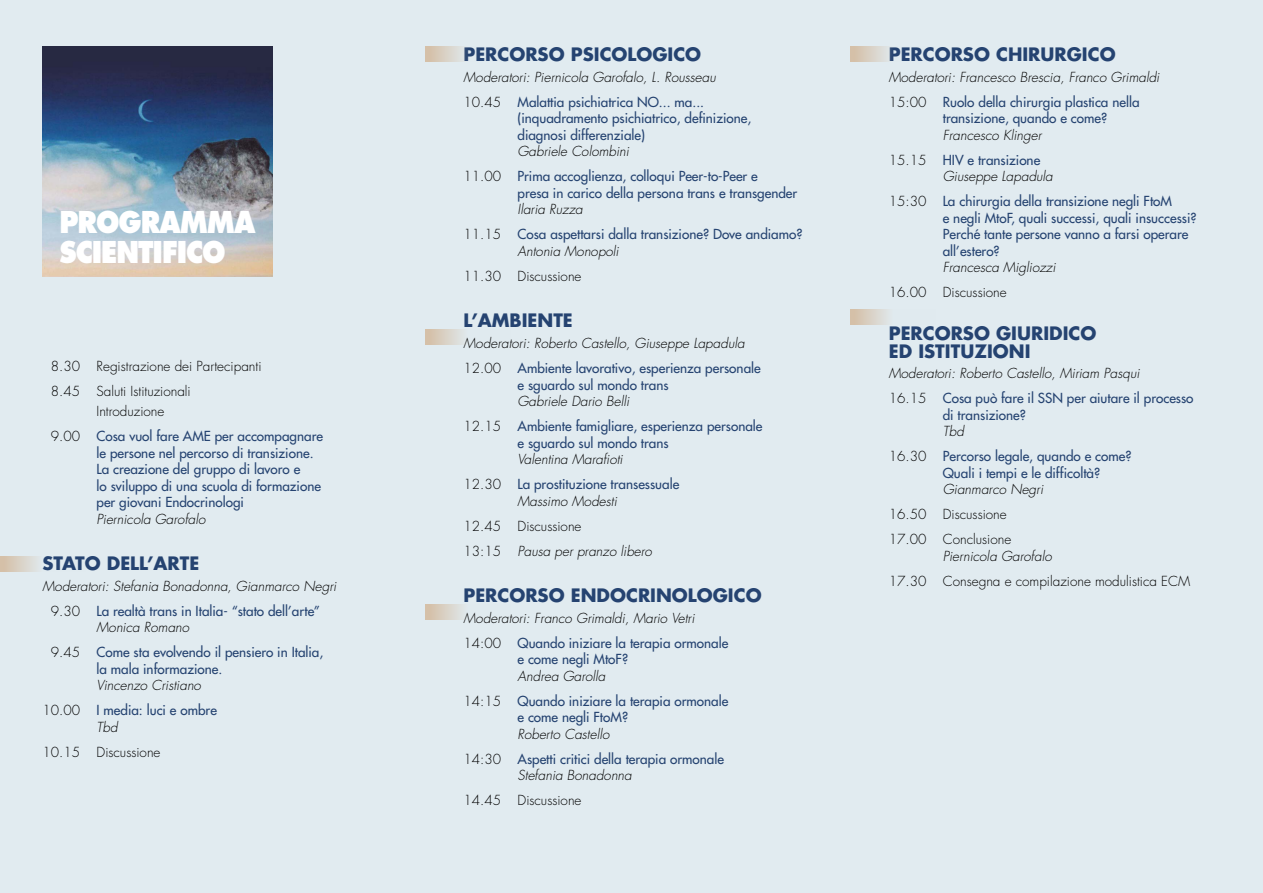
<style>
.page{position:relative;width:1263px;height:893px;background:#e1ebf0}
.page>*{position:absolute;margin:0;border:0;box-sizing:border-box;transform-origin:0 0}
.t1{font:800 29.25px/30.6px "Futura";letter-spacing:-.04em;color:#fff;scale:.89 1}
.t2{font:700 18px/18px "Futura";color:#254371}
.t3{font:13.5px/25px "Futura";color:#254371}
.t4{font:italic 300 13.5px/25px "Futura";color:#000}
.t5{font:300 13.5px/25px "Futura";color:#000}
.s1{font-weight:300;color:#000}
.s2{font-style:normal}
.s3{font-weight:400;font-style:normal;color:#254371}
.s4{font-weight:300;font-style:italic;color:#000}
.s5{font-style:italic}
</style>
<div class="page">
<svg style="left:0;top:557px;width:38px;height:15px"></svg>
<img style="left:43px;top:47px;width:229px;height:229px">
<svg style="left:425px;top:47px;width:38px;height:15px"></svg>
<svg style="left:425px;top:329px;width:38px;height:15px"></svg>
<svg style="left:425px;top:604px;width:38px;height:16px"></svg>
<svg style="left:850px;top:47px;width:38px;height:15px"></svg>
<svg style="left:850px;top:309px;width:38px;height:15px"></svg>
<h1 class="t1" style="left:60px;top:207px;width:222px">PROGRAMMA<br>SCIENTIFICO</h1>
<p class="t5" style="left:51px;top:353px;width:212px">8.30 Registrazione dei Partecipanti<br>8.45 Saluti Istituzionali</p>
<p class="t3" style="left:51px;top:399px;width:274px;text-indent:46px"><span class="s1">Introduzione<br>9.00</span> Cosa vuol fare AME per accompagnare</p>
<p class="t3" style="left:97px;top:445px;width:226px;line-height:16.5px">le persone nel percorso di transizione.<br>La creazione del gruppo di lavoro e<br>lo sviluppo di una scuola di formazione per giovani Endocrinologi</p>
<p class="t4" style="left:97px;top:507px;width:110px">Piernicola Garofalo</p>
<h2 class="t2" style="left:43px;top:554px;width:158px">STATO DELL’ARTE</h2>
<p class="t4" style="left:43px;top:574px;width:295px;text-align:center">Moderatori: Stefania Bonadonna, Gianmarco Negri<br><span class="s2">9.30</span> <span class="s3">La realtà trans in Italia- “stato dell’arte”</span></p>
<p class="t3" style="left:51px;top:615px;width:274px;text-indent:46px"><span class="s4">Monica Romano<br></span><span class="s1">9.45</span> Come sta evolvendo il pensiero in Italia,</p>
<p class="t3" style="left:97px;top:656px;width:127px">la mala informazione.</p>
<p class="t4" style="left:43px;top:673px;width:176px;text-indent:54px">Vincenzo Cristiano<br><span class="s2">10.00</span> <span class="s3">I media: luci e ombre</span></p>
<p class="t4" style="left:97px;top:715px;width:23px">Tbd</p>
<p class="t5" style="left:43px;top:740px;width:120px">10.15 Discussione</p>
<h2 class="t2" style="left:463px;top:45px;width:239px">PERCORSO PSICOLOGICO</h2>
<p class="t4" style="left:463px;top:65px;width:254px">Moderatori: Piernicola Garofalo, L. Rousseau<br><span class="s2">10.45</span> <span class="s3">Malattia psichiatrica NO... ma...</span></p>
<p class="t3" style="left:517px;top:110px;width:235px;line-height:16.5px">(inquadramento psichiatrico, definizione, diagnosi differenziale)</p>
<p class="t3" style="left:463px;top:139px;width:296px;text-indent:54px"><span class="s4">Gabriele Colombini<br></span><span class="s1">11.00</span> Prima accoglienza, colloqui Peer-to-Peer e</p>
<p class="t3" style="left:517px;top:180px;width:281px">presa in carico della persona trans e transgender</p>
<p class="t3" style="left:463px;top:197px;width:340px;text-indent:54px"><span class="s4">Ilaria Ruzza<br></span><span class="s1">11.15</span> Cosa aspettarsi dalla transizione? Dove andiamo?</p>
<p class="t4" style="left:517px;top:239px;width:103px">Antonia Monopoli</p>
<p class="t5" style="left:463px;top:264px;width:120px">11.30 Discussione</p>
<h2 class="t2" style="left:463px;top:311px;width:111px">L’AMBIENTE</h2>
<p class="t4" style="left:463px;top:331px;width:299px">Moderatori: Roberto Castello, Giuseppe Lapadula<br><span class="s2">12.00</span> <span class="s3">Ambiente lavorativo, esperienza personale</span></p>
<p class="t3" style="left:517px;top:372px;width:153px">e sguardo sul mondo trans</p>
<p class="t3" style="left:463px;top:388px;width:300px;text-indent:54px"><span class="s4">Gabriele Dario Belli<br></span><span class="s1">12.15</span> Ambiente famigliare, esperienza personale</p>
<p class="t3" style="left:517px;top:430px;width:153px">e sguardo sul mondo trans</p>
<p class="t3" style="left:463px;top:446px;width:217px;text-align:center"><span class="s4">Valentina Marafioti<br></span><span class="s1">12.30</span> La prostituzione transessuale</p>
<p class="t4" style="left:517px;top:488px;width:101px">Massimo Modesti</p>
<p class="t5" style="left:463px;top:513px;width:190px">12.45 Discussione<br>13:15 <span class="s5">Pausa per pranzo libero</span></p>
<h2 class="t2" style="left:463px;top:586px;width:300px">PERCORSO ENDOCRINOLOGICO</h2>
<p class="t4" style="left:463px;top:605px;width:266px">Moderatori: Franco Grimaldi, Mario Vetri<br><span class="s2">14:00</span> <span class="s3">Quando iniziare la terapia ormonale</span></p>
<p class="t3" style="left:517px;top:646px;width:112px">e come negli MtoF?</p>
<p class="t3" style="left:463px;top:663px;width:266px;text-indent:54px"><span class="s4">Andrea Garolla<br></span><span class="s1">14:15</span> Quando iniziare la terapia ormonale</p>
<p class="t3" style="left:517px;top:704px;width:112px">e come negli FtoM?</p>
<p class="t3" style="left:463px;top:721px;width:262px;text-indent:54px"><span class="s4">Roberto Castello<br></span><span class="s1">14:30</span> Aspetti critici della terapia ormonale</p>
<p class="t4" style="left:517px;top:763px;width:116px">Stefania Bonadonna</p>
<p class="t5" style="left:463px;top:788px;width:120px">14.45 Discussione</p>
<h2 class="t2" style="left:889px;top:45px;width:228px">PERCORSO CHIRURGICO</h2>
<p class="t4" style="left:889px;top:65px;width:272px">Moderatori: Francesco Brescia, Franco Grimaldi<br><span class="s2">15:00</span> <span class="s3">Ruolo della chirurgia plastica nella</span></p>
<p class="t3" style="left:943px;top:106px;width:166px">transizione, quando e come?</p>
<p class="t4" style="left:889px;top:123px;width:154px;text-align:right">Francesco Klinger<br><span class="s2">15.15</span> <span class="s3">HIV e transizione</span></p>
<p class="t3" style="left:889px;top:164px;width:285px;text-indent:54px"><span class="s4">Giuseppe Lapadula<br></span><span class="s1">15:30</span> La chirurgia della transizione negli FtoM</p>
<p class="t3" style="left:943px;top:210px;width:255px;line-height:16.5px">e negli MtoF, quali successi, quali insuccessi?<br>Perché tante persone vanno a farsi operare all’estero?</p>
<p class="t4" style="left:943px;top:255px;width:114px">Francesca Migliozzi</p>
<p class="t5" style="left:889px;top:280px;width:120px">16.00 Discussione</p>
<h2 class="t2" style="left:889px;top:323px;width:209px">PERCORSO GIURIDICO<br>ED ISTITUZIONI</h2>
<p class="t4" style="left:889px;top:361px;width:306px">Moderatori: Roberto Castello, Miriam Pasqui<br><span class="s2">16.15</span> <span class="s3">Cosa può fare il SSN per aiutare il processo</span></p>
<p class="t3" style="left:943px;top:402px;width:85px">di transizione?</p>
<p class="t3" style="left:889px;top:419px;width:244px;text-indent:54px"><span class="s4">Tbd<br></span><span class="s1">16.30</span> Percorso legale, quando e come?</p>
<p class="t3" style="left:943px;top:460px;width:159px">Quali i tempi e le difficoltà?</p>
<p class="t4" style="left:943px;top:477px;width:102px">Gianmarco Negri</p>
<p class="t5" style="left:889px;top:502px;width:124px">16.50 Discussione<br>17.00 Conclusione</p>
<p class="t4" style="left:943px;top:543px;width:110px">Piernicola Garofalo</p>
<p class="t5" style="left:889px;top:568px;width:303px">17.30 Consegna e compilazione modulistica ECM</p>
</div>
